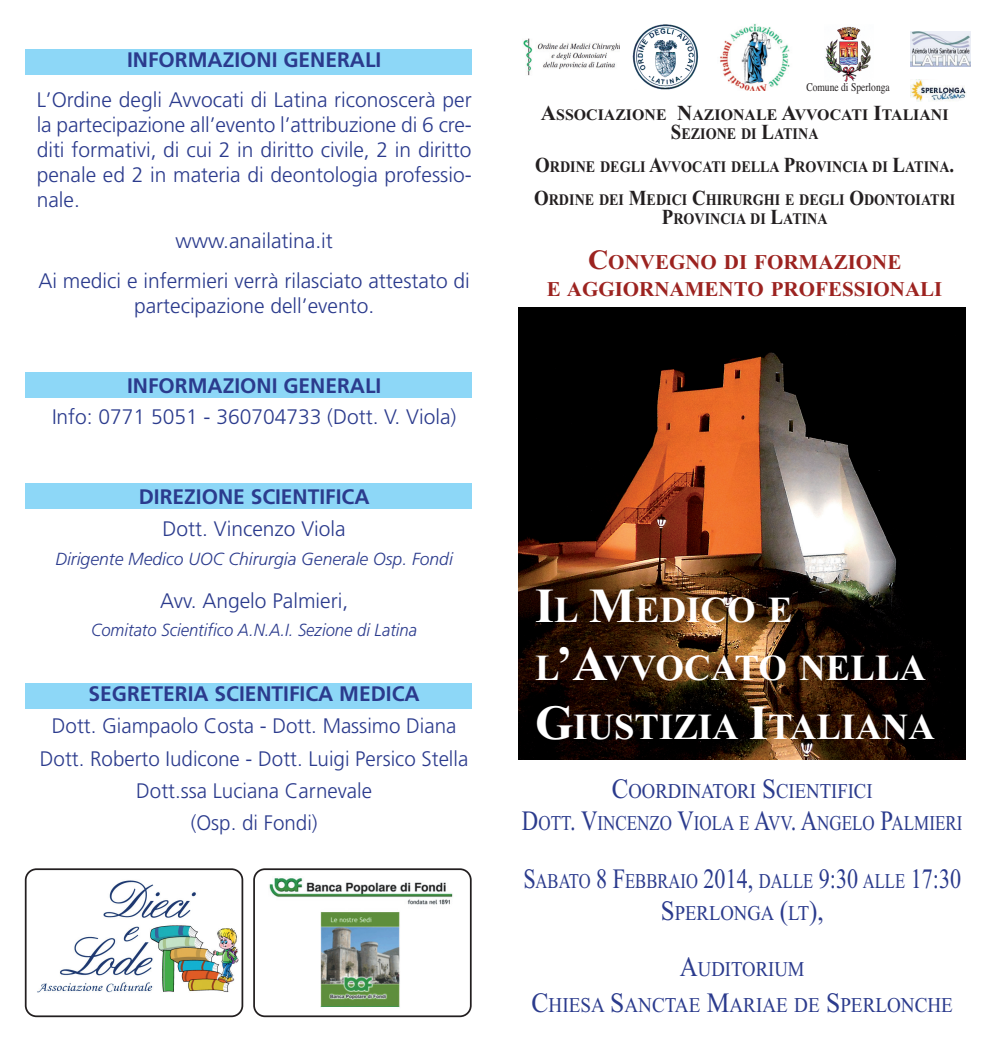
<style>
.page{position:relative;width:993px;height:1042px;background:#fff}
.page>*{position:absolute;margin:0;border:0;box-sizing:border-box;transform-origin:0 0}
.t1{font:700 36.75px/58.8px "Times New Roman";color:#fff}
.t2{font:300 21px/25.2px "Frutiger";color:#2b3b8d;text-align:center}
.t3{font:21px/35.7px "Times New Roman";color:#2b3b8d;text-align:center;scale:.89 1}
.t4{font:700 21px "Frutiger";color:#2b3b8d}
.t5{font:21px/31.7px "Times New Roman";color:#2b3b8d;text-align:center;scale:.79 1}
.t6{font:700 21px/26.4px "Times New Roman";color:#9c2320;text-align:center}
.t7{font:italic 300 17.5px "Frutiger";color:#2b3b8d}
.t8{font:italic 300 17.5px "Frutiger";color:#2b3b8d;scale:.95 1}
.t9{font:700 16.1px/33.1px "Times New Roman";color:#231f20;scale:.88 1}
.t10{font:700 16.1px/19.1px "Times New Roman";color:#231f20;text-align:center}
.t11{font:11.72px "Times";color:#231f20;scale:.81 1}
.s1{font-size:21.35px}
.s2{font-size:28px}
.s3{font-size:49px}
</style>
<div class="page">
<div style="left:25px;top:50px;width:446px;height:25px;background:#8dd7f7"></div>
<div style="left:25px;top:372px;width:446px;height:26px;background:#8dd7f7"></div>
<div style="left:25px;top:483px;width:446px;height:26px;background:#8dd7f7"></div>
<div style="left:25px;top:683px;width:446px;height:25px;background:#8dd7f7"></div>
<img style="left:518px;top:308px;width:446px;height:451px">
<img style="left:523px;top:38px;width:96px;height:38px">
<img style="left:632px;top:24px;width:66px;height:66px">
<img style="left:825px;top:26px;width:46px;height:55px">
<img style="left:910px;top:80px;width:56px;height:21px">
<div style="left:907px;top:29px;width:68px;height:39px;background:linear-gradient(to bottom,#fff,#fff)"></div>
<img style="left:909px;top:31px;width:61px;height:35px">
<img style="left:720px;top:24px;width:70px;height:67px">
<svg style="left:25px;top:868px;width:218px;height:149px"></svg>
<svg style="left:253px;top:868px;width:218px;height:149px"></svg>
<p class="t4" style="left:127px;top:51px;width:256px">INFORMAZIONI GENERALI</p>
<p class="t2" style="left:37px;top:88px;width:436px;text-align:justify">L’Ordine degli Avvocati di Latina riconoscerà per la partecipazione all’evento l’attribuzione di 6 cre&shy;diti formativi, di cui 2 in diritto civile, 2 in diritto penale ed 2 in materia di deontologia professio&shy;nale.</p>
<p class="t2" style="left:38px;top:222px;width:433px;line-height:40.1px">www.anailatina.it<br>Ai medici e infermieri verrà rilasciato attestato di</p>
<p class="t2" style="left:134px;top:295px;width:242px">partecipazione dell’evento.</p>
<p class="t4" style="left:127px;top:377px;width:256px">INFORMAZIONI GENERALI</p>
<p class="t2" style="left:52px;top:405px;width:405px">Info: 0771 5051 - 360704733 (Dott. V. Viola)</p>
<p class="t4" style="left:139px;top:488px;width:232px">DIREZIONE SCIENTIFICA</p>
<p class="t2" style="left:162px;top:518px;width:185px">Dott. Vincenzo Viola</p>
<p class="t7" style="left:55px;top:552px;width:399px">Dirigente Medico UOC Chirurgia Generale Osp. Fondi</p>
<p class="t2" style="left:160px;top:590px;width:190px">Avv. Angelo Palmieri,</p>
<p class="t8" style="left:91px;top:623px;width:344px">Comitato Scientifico A.N.A.I. Sezione di Latina</p>
<p class="t4" style="left:88px;top:685px;width:332px">SEGRETERIA SCIENTIFICA MEDICA</p>
<p class="t2" style="left:40px;top:711px;width:430px;line-height:32.4px">Dott. Giampaolo Costa - Dott. Massimo Diana Dott. Roberto Iudicone - Dott. Luigi Persico Stella Dott.ssa Luciana Carnevale<br>(Osp. di Fondi)</p>
<p class="t11" style="left:806px;top:82px;width:104px">Comune di Sperlonga</p>
<p class="t10" style="left:540px;top:105px;width:409px"><span class="s1">A</span>SSOCIAZIONE <span class="s1">N</span>AZIONALE <span class="s1">A</span>VVOCATI <span class="s1">I</span>TALIANI<br><span class="s1">S</span>EZIONE DI <span class="s1">L</span>ATINA</p>
<p class="t9" style="left:534px;top:150px;width:480px"><span class="s1">O</span>RDINE DEGLI <span class="s1">A</span>VVOCATI DELLA <span class="s1">P</span>ROVINCIA DI <span class="s1">L</span>ATINA<span class="s1">.<br>O</span>RDINE DEI <span class="s1">M</span>EDICI <span class="s1">C</span>HIRURGHI E DEGLI <span class="s1">O</span>DONTOIATRI</p>
<p class="t9" style="left:661px;top:202px;width:190px"><span class="s1">P</span>ROVINCIA DI <span class="s1">L</span>ATINA</p>
<p class="t6" style="left:547px;top:249px;width:397px"><span class="s2">C</span>ONVEGNO DI FORMAZIONE<br>E AGGIORNAMENTO PROFESSIONALI</p>
<h1 class="t1" style="left:535px;top:579px;width:401px"><span class="s3">I</span>L <span class="s3">M</span>EDICO E<br>L<span class="s3">’A</span>VVOCATO NELLA<br><span class="s3">G</span>IUSTIZIA <span class="s3">I</span>TALIANA</h1>
<p class="t3" style="left:522px;top:775px;width:496px;line-height:31.8px"><span class="s2">C</span>OORDINATORI <span class="s2">S</span>CIENTIFICI<br><span class="s2">D</span>OTT<span class="s2">. V</span>INCENZO <span class="s2">V</span>IOLA E <span class="s2">A</span>VV<span class="s2">. A</span>NGELO <span class="s2">P</span>ALMIERI</p>
<p class="t5" style="left:523px;top:865px;width:555px"><span class="s2">S</span>ABATO <span class="s2">8 F</span>EBBRAIO <span class="s2">2014,</span> DALLE <span class="s2">9:30</span> ALLE <span class="s2">17:30<br>S</span>PERLONGA <span class="s2">(</span>LT<span class="s2">),</span></p>
<p class="t3" style="left:531px;top:951px;width:475px"><span class="s2">A</span>UDITORIUM<br><span class="s2">C</span>HIESA <span class="s2">S</span>ANCTAE <span class="s2">M</span>ARIAE DE <span class="s2">S</span>PERLONCHE</p>
</div>
